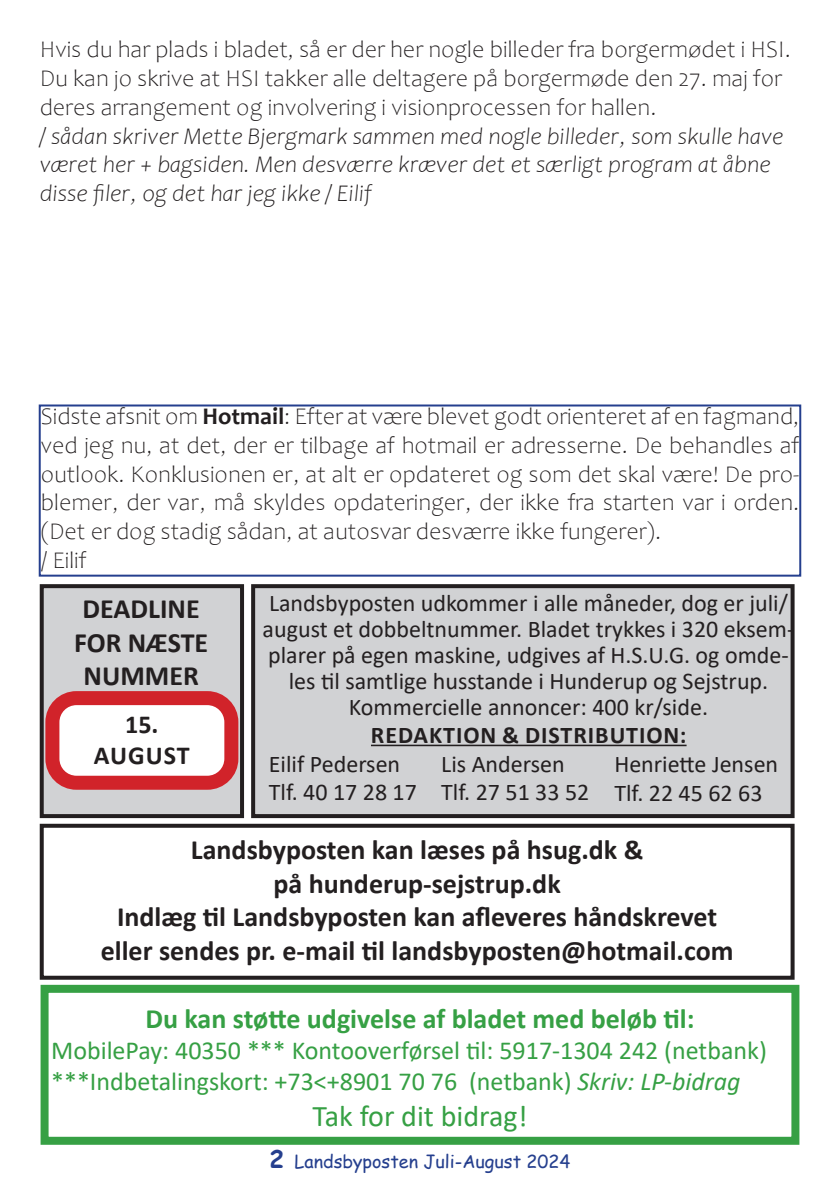
<style>
.page{position:relative;width:840px;height:1191px;background:#fff}
.page>*{position:absolute;margin:0;border:0;box-sizing:border-box;transform-origin:0 0}
.t1{font:30px "Calibri";color:#36a044}
.t2{font:700 28px/33.6px "Calibri";color:#231f20;text-align:center}
.t3{font:700 28px "Calibri";color:#36a044}
.t4{font:26px/31.2px "Calibri";color:#36a044}
.t5{font:700 26px/31.2px "Calibri";letter-spacing:.035em;color:#231f20;text-align:center}
.t6{font:300 24px/28.8px "Candara";color:#231f20}
.t7{font:24px/26px "Calibri";color:#231f20}
.t8{font:italic 300 24px/28.8px "Candara";color:#231f20}
.t9{font:700 24px "Calibri";letter-spacing:.04em;color:#231f20}
.t10{font:18px "Comic Sans MS";color:#253f8e}
.s1{font-weight:700}
.s2{font-style:italic}
.s3{font-weight:700;font-size:24px}
</style>
<div class="page">
<div style="left:40px;top:823px;width:754px;height:156px;border:4px solid #231f20"></div>
<div style="left:42px;top:586px;width:200px;height:230px;background:#d1d2d4"></div>
<div style="left:40px;top:584px;width:204px;height:234px;border:4px solid #231f20"></div>
<div style="left:253px;top:586px;width:539px;height:230px;background:#d1d2d4"></div>
<div style="left:251px;top:584px;width:543px;height:234px;border:4px solid #231f20"></div>
<hr style="left:371px;top:744px;width:315px;height:2px;background:#231f20">
<div style="left:52px;top:698px;width:179px;height:84px;background:#fff;border-radius:24px"></div>
<div style="left:45px;top:691px;width:193px;height:98px;border:14px solid #d1232a;border-radius:24px"></div>
<div style="left:41px;top:984px;width:758px;height:160px;border:8px solid #36a044"></div>
<div style="left:39px;top:404px;width:761px;height:172px;border:2px solid #253f8e"></div>
<p class="t6" style="left:40px;top:35px;width:752px">Hvis du har plads i bladet, så er der her nogle billeder fra borgermødet i HSI.<br>Du kan jo skrive at HSI takker alle deltagere på borgermøde den 27. maj for deres arrangement og involvering i visionprocessen for hallen.</p>
<p class="t8" style="left:40px;top:122px;width:744px">/ sådan skriver Mette Bjergmark sammen med nogle billeder, som skulle have været her + bagsiden. Men desværre kræver det et særligt program at åbne disse filer, og det har jeg ikke / Eilif</p>
<p class="t6" style="left:41px;top:402px;width:759px">Sidste afsnit om <span class="s1">Hotmail</span>: Efter at være blevet godt orienteret af en fagmand, ved jeg nu, at det, der er tilbage af hotmail er adresserne. De behandles af outlook. Konklusionen er, at alt er opdateret og som det skal være! De pro&shy;blemer, der var, må skyldes opdateringer, der ikke fra starten var i orden. (Det er dog stadig sådan, at autosvar desværre ikke fungerer).<br>/ Eilif</p>
<p class="t2" style="left:74px;top:591px;width:136px">DEADLINE<br>FOR NÆSTE<br>NUMMER</p>
<p class="t5" style="left:94px;top:708px;width:97px">15.<br>AUGUST</p>
<p class="t7" style="left:262px;top:589px;width:533px;text-align:center">Landsbyposten udkommer i alle måneder, dog er juli/ august et dobbeltnummer. Bladet trykkes i 320 eksem&shy;plarer på egen maskine, udgives af H.S.U.G. og omde&shy;les til samtlige husstande i Hunderup og Sejstrup.<br>Kommercielle annoncer: 400 kr/side.</p>
<p class="t9" style="left:371px;top:717px;width:317px">REDAKTION &amp; DISTRIBUTION:</p>
<p class="t7" style="left:441px;top:749px;width:150px;line-height:28px">Lis Andersen<br>Tlf. 27 51 33 52</p>
<p class="t7" style="left:269px;top:749px;width:150px;line-height:28px">Eilif Pedersen<br>Tlf. 40 17 28 17</p>
<p class="t7" style="left:614px;top:749px;width:165px;line-height:28.8px">Henriette Jensen<br>Tlf. 22 45 62 63</p>
<p class="t2" style="left:101px;top:832px;width:634px">Landsbyposten kan læses på hsug.dk &amp;<br>på hunderup-sejstrup.dk<br>Indlæg til Landsbyposten kan afleveres håndskrevet eller sendes pr. e-mail til landsbyposten@hotmail.com</p>
<p class="t3" style="left:145px;top:998px;width:550px">Du kan støtte udgivelse af bladet med beløb til:</p>
<p class="t4" style="left:51px;top:1034px;width:717px">MobilePay: 40350 *** Kontooverførsel til: 5917-1304 242 (netbank) ***Indbetalingskort: +73&lt;+8901 70 76 (netbank) <span class="s2">Skriv: LP-bidrag</span></p>
<p class="t1" style="left:312px;top:1095px;width:216px">Tak for dit bidrag!</p>
<p class="t10" style="left:269px;top:1147px;width:302px"><span class="s3">2</span> Landsbyposten Juli-August 2024</p>
</div>
